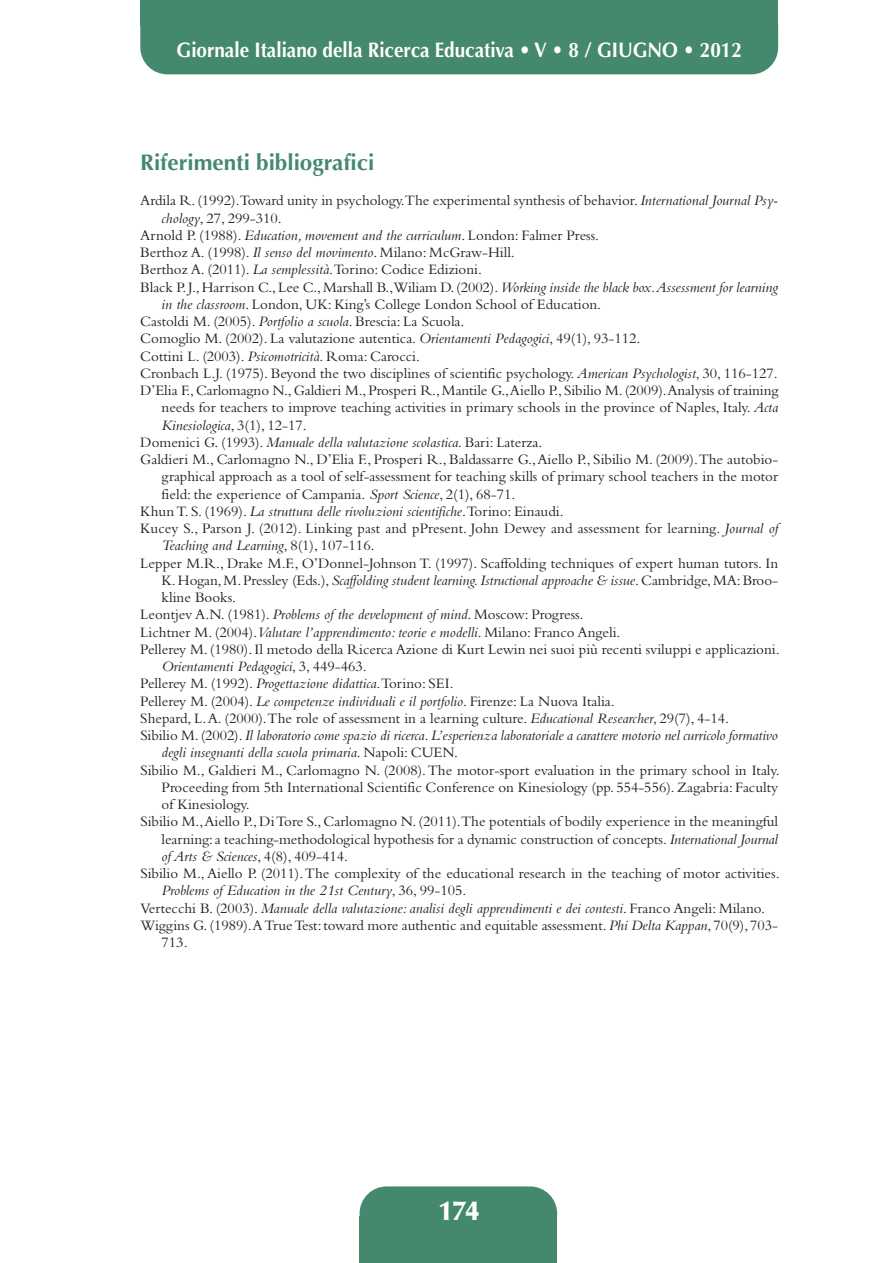
<style>
.page{position:relative;width:893px;height:1263px;background:#fff}
.page>*{position:absolute;margin:0;border:0;box-sizing:border-box;transform-origin:0 0}
.t1{font:900 27px "Optima";color:#fff}
.t2{font:700 22.5px "Optima";color:#44896d}
.t3{font:700 21px "Optima";color:#fff;scale:.9 1}
.t4{font:15px "Bembo";color:#231f20}
.t5{font:italic 15px "Bembo";color:#231f20}
.s1{font-style:italic}
.s2{font-style:normal}
</style>
<div class="page">
<div style="left:140px;top:1px;width:638px;height:73px;background:#44896d;border-radius:27px"></div>
<div style="left:140px;top:0;width:638px;height:26px;background:#44896d"></div>
<div style="left:360px;top:1216px;width:197px;height:47px;background:#44896d"></div>
<div style="left:360px;top:1186px;width:197px;height:55px;background:#44896d;border-radius:27px"></div>
<p class="t3" style="left:177px;top:38px;width:629px">Giornale Italiano della Ricerca Educativa • V • 8 / GIUGNO • 2012</p>
<p class="t2" style="left:140px;top:149px;width:235px">Riferimenti bibliografici</p>
<p class="t4" style="left:140px;top:195px;width:639px">Ardila R. (1992).Toward unity in psychology.The experimental synthesis of behavior. <span class="s1">International Journal Psy-</span></p>
<p class="t4" style="left:162px;top:213px;width:122px"><span class="s1">chology</span>, 27, 299-310.</p>
<p class="t4" style="left:140px;top:230px;width:460px">Arnold P. (1988). <span class="s1">Education, movement and the curriculum</span>. London: Falmer Press.</p>
<p class="t4" style="left:140px;top:247px;width:376px">Berthoz A. (1998). <span class="s1">Il senso del movimento</span>. Milano: McGraw-Hill.</p>
<p class="t4" style="left:140px;top:264px;width:343px">Berthoz A. (2011). <span class="s1">La semplessità</span>.Torino: Codice Edizioni.</p>
<p class="t4" style="left:140px;top:282px;width:639px">Black P. J., Harrison C., Lee C., Marshall B.,Wiliam D. (2002). <span class="s1">Working inside the black box.Assessment for learning</span></p>
<p class="t4" style="left:162px;top:299px;width:441px"><span class="s1">in the classroom</span>. London, UK: King’s College London School of Education.</p>
<p class="t4" style="left:140px;top:316px;width:326px">Castoldi M. (2005). <span class="s1">Portfolio a scuola</span>. Brescia: La Scuola.</p>
<p class="t4" style="left:140px;top:333px;width:501px">Comoglio M. (2002). La valutazione autentica. <span class="s1">Orientamenti Pedagogici</span>, 49(1), 93-112.</p>
<p class="t4" style="left:140px;top:351px;width:281px">Cottini L. (2003). <span class="s1">Psicomotricità</span>. Roma: Carocci.</p>
<p class="t4" style="left:140px;top:368px;width:639px">Cronbach L.J. (1975). Beyond the two disciplines of scientific psychology. <span class="s1">American Psychologist</span>, 30, 116-127.</p>
<p class="t4" style="left:140px;top:385px;width:640px">D’Elia F., Carlomagno N., Galdieri M., Prosperi R., Mantile G.,Aiello P., Sibilio M. (2009).Analysis of training</p>
<p class="t4" style="left:162px;top:402px;width:618px">needs for teachers to improve teaching activities in primary schools in the province of Naples, Italy. <span class="s1">Acta</span></p>
<p class="t5" style="left:162px;top:420px;width:147px">Kinesiologica<span class="s2">, 3(1), 12-17.</span></p>
<p class="t5" style="left:140px;top:437px;width:404px"><span class="s2">Domenici G. (1993).</span> Manuale della valutazione scolastica<span class="s2">. Bari: Laterza.</span></p>
<p class="t4" style="left:140px;top:454px;width:639px">Galdieri M., Carlomagno N., D’Elia F., Prosperi R., Baldassarre G., Aiello P., Sibilio M. (2009).The autobio-</p>
<p class="t4" style="left:162px;top:471px;width:618px">graphical approach as a tool of self-assessment for teaching skills of primary school teachers in the motor</p>
<p class="t4" style="left:162px;top:489px;width:355px">field: the experience of Campania. <span class="s1">Sport Science</span>, 2(1), 68-71.</p>
<p class="t5" style="left:140px;top:506px;width:425px"><span class="s2">Khun T. S. (1969).</span> La struttura delle rivoluzioni scientifiche<span class="s2">.Torino: Einaudi.</span></p>
<p class="t4" style="left:140px;top:523px;width:639px">Kucey S., Parson J. (2012). Linking past and pPresent. John Dewey and assessment for learning. <span class="s1">Journal of</span></p>
<p class="t5" style="left:162px;top:540px;width:214px">Teaching and Learning<span class="s2">, 8(1), 107-116.</span></p>
<p class="t4" style="left:140px;top:558px;width:639px">Lepper M.R., Drake M.F., O’Donnel-Johnson T. (1997). Scaffolding techniques of expert human tutors. In</p>
<p class="t5" style="left:162px;top:575px;width:618px"><span class="s2">K. Hogan, M. Pressley (Eds.),</span> Scaffolding student learning. Istructional approache &amp; issue<span class="s2">. Cambridge, MA: Broo-</span></p>
<p class="t4" style="left:162px;top:592px;width:76px">kline Books.</p>
<p class="t4" style="left:140px;top:609px;width:445px">Leontjev A.N. (1981). <span class="s1">Problems of the development of mind</span>. Moscow: Progress.</p>
<p class="t4" style="left:140px;top:627px;width:482px">Lichtner M. (2004).<span class="s1">Valutare l’apprendimento: teorie e modelli</span>. Milano: Franco Angeli.</p>
<p class="t4" style="left:140px;top:644px;width:641px">Pellerey M. (1980). Il metodo della Ricerca Azione di Kurt Lewin nei suoi più recenti sviluppi e applicazioni.</p>
<p class="t5" style="left:162px;top:661px;width:207px">Orientamenti Pedagogici<span class="s2">, 3, 449-463.</span></p>
<p class="t4" style="left:140px;top:678px;width:315px">Pellerey M. (1992). <span class="s1">Progettazione didattica</span>.Torino: SEI.</p>
<p class="t4" style="left:140px;top:696px;width:476px">Pellerey M. (2004). <span class="s1">Le competenze individuali e il portfolio</span>. Firenze: La Nuova Italia.</p>
<p class="t4" style="left:140px;top:713px;width:590px">Shepard, L. A. (2000).The role of assessment in a learning culture. <span class="s1">Educational Researcher</span>, 29(7), 4-14.</p>
<p class="t5" style="left:140px;top:730px;width:639px"><span class="s2">Sibilio M. (2002).</span> Il laboratorio come spazio di ricerca. L’esperienza laboratoriale a carattere motorio nel curricolo formativo</p>
<p class="t5" style="left:162px;top:747px;width:298px">degli insegnanti della scuola primaria<span class="s2">. Napoli: CUEN.</span></p>
<p class="t4" style="left:140px;top:765px;width:641px">Sibilio M., Galdieri M., Carlomagno N. (2008). The motor-sport evaluation in the primary school in Italy.</p>
<p class="t4" style="left:162px;top:782px;width:618px">Proceeding from 5th International Scientific Conference on Kinesiology (pp. 554-556). Zagabria: Faculty</p>
<p class="t4" style="left:162px;top:799px;width:90px">of Kinesiology.</p>
<p class="t4" style="left:140px;top:816px;width:639px">Sibilio M., Aiello P., Di Tore S., Carlomagno N. (2011).The potentials of bodily experience in the meaningful</p>
<p class="t4" style="left:162px;top:834px;width:618px">learning: a teaching-methodological hypothesis for a dynamic construction of concepts. <span class="s1">International Journal</span></p>
<p class="t5" style="left:162px;top:851px;width:188px">of Arts &amp; Sciences<span class="s2">, 4(8), 409-414.</span></p>
<p class="t4" style="left:140px;top:868px;width:641px">Sibilio M., Aiello P. (2011). The complexity of the educational research in the teaching of motor activities.</p>
<p class="t5" style="left:162px;top:885px;width:306px">Problems of Education in the 21st Century<span class="s2">, 36, 99-105.</span></p>
<p class="t5" style="left:140px;top:903px;width:626px"><span class="s2">Vertecchi B. (2003).</span> Manuale della valutazione: analisi degli apprendimenti e dei contesti<span class="s2">. Franco Angeli: Milano.</span></p>
<p class="t4" style="left:140px;top:920px;width:639px">Wiggins G. (1989).A True Test: toward more authentic and equitable assessment. <span class="s1">Phi Delta Kappan</span>, 70(9), 703-</p>
<p class="t4" style="left:162px;top:937px;width:27px">713.</p>
<p class="t1" style="left:439px;top:1200px;width:42px">174</p>
</div>
